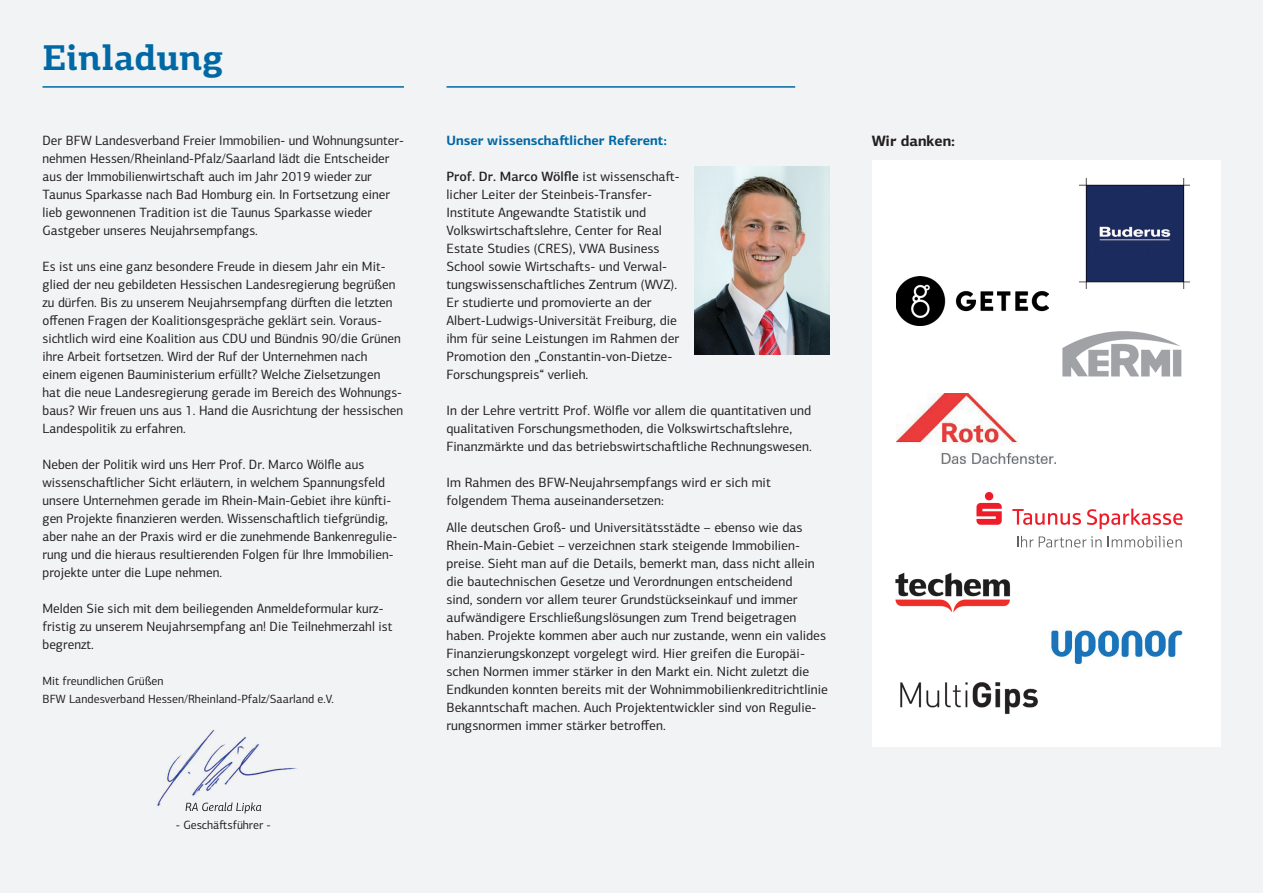
<style>
.page{position:relative;width:1263px;height:893px;background:#f2f3f4}
.page>*{position:absolute;margin:0;border:0;box-sizing:border-box;transform-origin:0 0}
.t1{font:700 36px "PF Centro Slab Pro";color:#0068a5}
.t2{font:700 15px "PF Centro Sans Pro";color:#231f20}
.t3{font:13.5px/18px "PF Centro Sans Pro";color:#231f20}
.t4{font:700 13.5px "PF Centro Sans Pro";color:#0068a5}
.t5{font:12px/18px "PF Centro Sans Pro";color:#231f20}
.s1{font-weight:500}
</style>
<div class="page">
<hr style="left:43px;top:86px;width:361px;height:2px;background:#0068a5">
<img style="left:157px;top:730px;width:140px;height:84px">
<img style="left:186px;top:802px;width:76px;height:11px">
<hr style="left:446px;top:86px;width:349px;height:2px;background:#0068a5">
<img style="left:694px;top:167px;width:135px;height:187px">
<div style="left:872px;top:161px;width:348px;height:586px;background:#fff"></div>
<img style="left:1080px;top:179px;width:110px;height:110px">
<img style="left:900px;top:682px;width:138px;height:33px">
<img style="left:896px;top:277px;width:152px;height:49px">
<img style="left:897px;top:393px;width:159px;height:70px">
<img style="left:895px;top:572px;width:116px;height:41px">
<img style="left:1051px;top:630px;width:132px;height:34px">
<svg style="left:976px;top:492px;width:26px;height:33px"></svg>
<svg style="left:1012px;top:509px;width:69px;height:16px"></svg>
<svg style="left:1087px;top:509px;width:95px;height:20px"></svg>
<svg style="left:1017px;top:536px;width:16px;height:11px"></svg>
<svg style="left:1039px;top:536px;width:62px;height:11px"></svg>
<svg style="left:1108px;top:536px;width:74px;height:11px"></svg>
<img style="left:1062px;top:331px;width:120px;height:46px">
<h1 class="t1" style="left:43px;top:34px;width:182px">Einladung</h1>
<p class="t3" style="left:43px;top:131px;width:363px">Der BFW Landesverband Freier Immobilien- und Wohnungsunter&shy;nehmen Hessen/Rheinland-Pfalz/Saarland lädt die Entscheider aus der Immobilienwirtschaft auch im Jahr 2019 wieder zur Taunus Sparkasse nach Bad Homburg ein. In Fortsetzung einer lieb gewonnenen Tradition ist die Taunus Sparkasse wieder Gastgeber unseres Neujahrsempfangs.</p>
<p class="t3" style="left:43px;top:257px;width:362px">Es ist uns eine ganz besondere Freude in diesem Jahr ein Mit&shy;glied der neu gebildeten Hessischen Landesregierung begrüßen zu dürfen. Bis zu unserem Neujahrsempfang dürften die letzten offenen Fragen der Koalitionsgespräche geklärt sein. Voraus&shy;sichtlich wird eine Koalition aus CDU und Bündnis 90/die Grünen ihre Arbeit fortsetzen. Wird der Ruf der Unternehmen nach einem eigenen Bauministerium erfüllt? Welche Zielsetzungen<br>hat die neue Landesregierung gerade im Bereich des Wohnungs&shy;baus? Wir freuen uns aus 1. Hand die Ausrichtung der hessischen Landespolitik zu erfahren.</p>
<p class="t3" style="left:43px;top:455px;width:356px">Neben der Politik wird uns Herr Prof. Dr. Marco Wölfle aus wissenschaftlicher Sicht erläutern, in welchem Spannungsfeld unsere Unternehmen gerade im Rhein-Main-Gebiet ihre künfti&shy;gen Projekte finanzieren werden. Wissenschaftlich tiefgründig, aber nahe an der Praxis wird er die zunehmende Bankenregulie&shy;rung und die hieraus resultierenden Folgen für Ihre Immobilien&shy;projekte unter die Lupe nehmen.</p>
<p class="t3" style="left:43px;top:599px;width:351px">Melden Sie sich mit dem beiliegenden Anmeldeformular kurz&shy;fristig zu unserem Neujahrsempfang an! Die Teilnehmerzahl ist begrenzt.</p>
<p class="t5" style="left:43px;top:672px;width:293px">Mit freundlichen Grüßen<br>BFW Landesverband Hessen/Rheinland-Pfalz/Saarland e.V.</p>
<p class="t5" style="left:176px;top:816px;width:96px">- Geschäftsführer -</p>
<p class="t4" style="left:446px;top:132px;width:222px">Unser wissenschaſtlicher Referent:</p>
<p class="t3" style="left:446px;top:167px;width:235px"><span class="s1">Prof. Dr. Marco Wölfle</span> ist wissenschaft&shy;licher Leiter der Steinbeis-Transfer-Institute Angewandte Statistik und Volkswirtschaftslehre, Center for Real Estate Studies (CRES), VWA Business School sowie Wirtschafts- und Verwal&shy;tungswissenschaftliches Zentrum (WVZ).<br>Er studierte und promovierte an der Albert-Ludwigs-Universität Freiburg, die ihm für seine Leistungen im Rahmen der Promotion den „Constantin-von-Dietze-Forschungspreis“ verlieh.</p>
<p class="t3" style="left:446px;top:401px;width:367px">In der Lehre vertritt Prof. Wölfle vor allem die quantitativen und qualitativen Forschungsmethoden, die Volkswirtschaftslehre,<br>Finanzmärkte und das betriebswirtschaftliche Rechnungswesen.</p>
<p class="t3" style="left:446px;top:473px;width:326px">Im Rahmen des BFW-Neujahrsempfangs wird er sich mit folgendem Thema auseinandersetzen:</p>
<p class="t3" style="left:446px;top:518px;width:383px">Alle deutschen Groß- und Universitätsstädte – ebenso wie das Rhein-Main-Gebiet – verzeichnen stark steigende Immobilien&shy;preise. Sieht man auf die Details, bemerkt man, dass nicht allein die bautechnischen Gesetze und Verordnungen entscheidend<br>sind, sondern vor allem teurer Grundstückseinkauf und immer aufwändigere Erschließungslösungen zum Trend beigetragen haben. Projekte kommen aber auch nur zustande, wenn ein valides Finanzierungskonzept vorgelegt wird. Hier greifen die Europäi&shy;schen Normen immer stärker in den Markt ein. Nicht zuletzt die Endkunden konnten bereits mit der Wohnimmobilienkreditrichtlinie Bekanntschaft machen. Auch Projektentwickler sind von Regulie&shy;rungsnormen immer stärker betroffen.</p>
<p class="t2" style="left:872px;top:131px;width:85px">Wir danken:</p>
</div>
